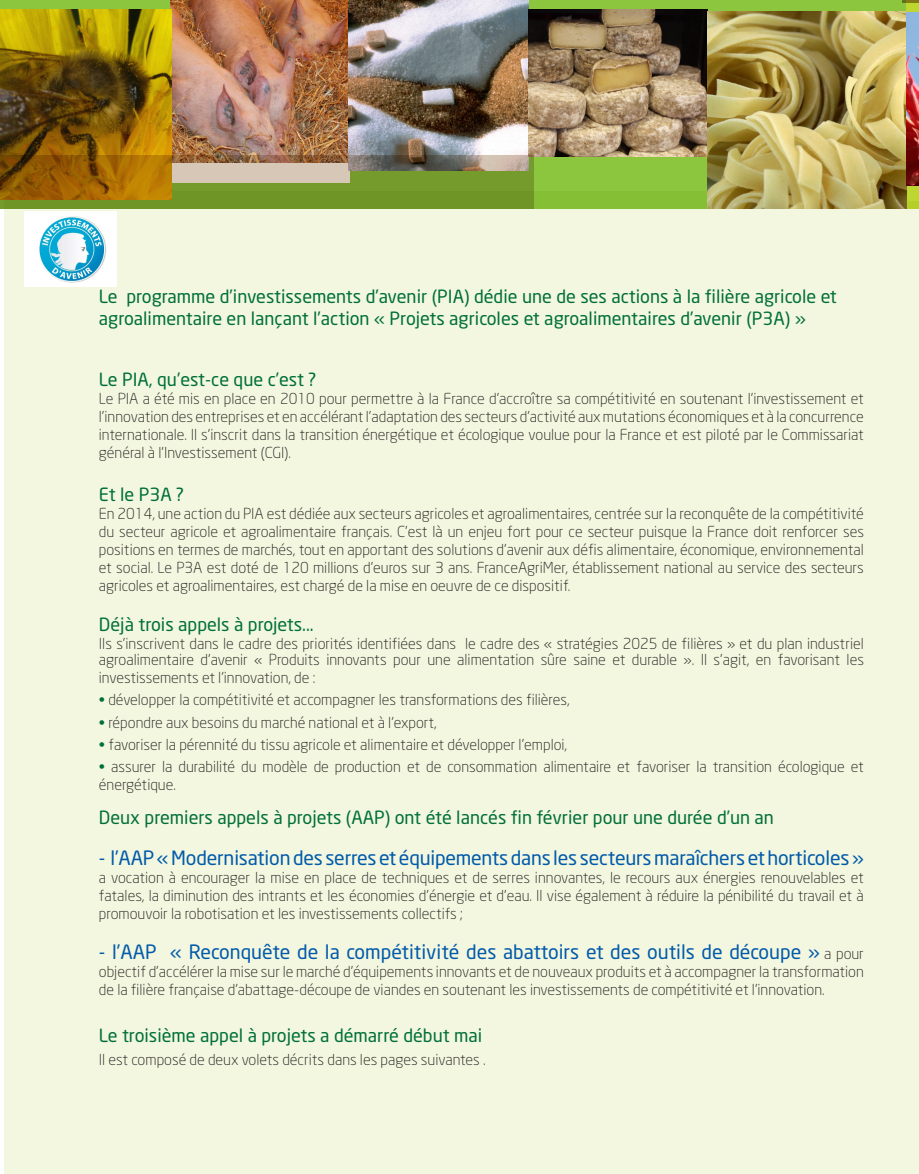
<style>
.page{position:relative;width:919px;height:1174px;background:#fff}
.page>*{position:absolute;margin:0;border:0;box-sizing:border-box;transform-origin:0 0}
.t1{font:19.5px "Neo Sans";letter-spacing:-.01em;color:#015aaa}
.t2{font:18px/21.6px "Neo Sans";color:#006f3a}
.t3{font:300 15px/18px "Neo Sans";color:#231f20;text-align:justify}
.s1{color:#006f3a}
.s2{font-weight:300;font-size:15px;color:#231f20}
</style>
<div class="page">
<div style="left:906px;top:201px;width:12px;height:973px;background:#f3f7df"></div>
<div style="left:4px;top:191px;width:902px;height:983px;background:#f3f7df"></div>
<div style="left:0;top:0;width:905px;height:209px;background:#8bc63e"></div>
<div style="left:906px;top:0;width:12px;height:209px;background:#bed630"></div>
<hr style="left:901px;top:0;width:17px;height:3px;background:#af9371">
<img style="left:171px;top:0;width:177px;height:155px">
<img style="left:348px;top:0;width:180px;height:155px">
<img style="left:528px;top:9px;width:179px;height:147px">
<img style="left:707px;top:12px;width:199px;height:197px">
<img style="left:0;top:9px;width:171px;height:146px">
<img style="left:906px;top:13px;width:12px;height:172px">
<svg style="left:0;top:155px;width:534px;height:54px;fill:#749526"></svg>
<img style="left:24px;top:211px;width:93px;height:76px">
<p class="t2" style="left:99px;top:286px;width:739px">Le programme d’investissements d’avenir (PIA) dédie une de ses actions à la filière agricole et agroalimentaire en lançant l’action « Projets agricoles et agroalimentaires d’avenir (P3A) »</p>
<p class="t2" style="left:99px;top:368px;width:219px">Le PIA, qu’est-ce que c’est ?</p>
<p class="t3" style="left:99px;top:389px;width:766px">Le PIA a été mis en place en 2010 pour permettre à la France d’accroître sa compétitivité en soutenant l’investissement et l’innovation des entreprises et en accélérant l’adaptation des secteurs d’activité aux mutations économiques et à la concurrence internationale. Il s’inscrit dans la transition énergétique et écologique voulue pour la France et est piloté par le Commissariat général à l’Investissement (CGI).</p>
<p class="t2" style="left:99px;top:484px;width:87px">Et le P3A ?</p>
<p class="t3" style="left:99px;top:505px;width:766px">En 2014, une action du PIA est dédiée aux secteurs agricoles et agroalimentaires, centrée sur la reconquête de la compétitivité du secteur agricole et agroalimentaire français. C’est là un enjeu fort pour ce secteur puisque la France doit renforcer ses positions en termes de marchés, tout en apportant des solutions d’avenir aux défis alimentaire, économique, environnemental et social. Le P3A est doté de 120 millions d’euros sur 3 ans. FranceAgriMer, établissement national au service des secteurs agricoles et agroalimentaires, est chargé de la mise en oeuvre de ce dispositif.</p>
<p class="t2" style="left:99px;top:613px;width:216px">Déjà trois appels à projets...</p>
<p class="t3" style="left:99px;top:635px;width:766px;line-height:15.9px">Ils s’inscrivent dans le cadre des priorités identifiées dans le cadre des « stratégies 2025 de filières » et du plan industriel agroalimentaire d’avenir « Produits innovants pour une alimentation sûre saine et durable ». Il s’agit, en favorisant les</p>
<p class="t3" style="left:99px;top:668px;width:218px">investissements et l’innovation, de :</p>
<p class="t3" style="left:99px;top:690px;width:472px"><span class="s1">•</span> développer la compétitivité et accompagner les transformations des filières,</p>
<p class="t3" style="left:99px;top:713px;width:339px"><span class="s1">•</span> répondre aux besoins du marché national et à l’export,</p>
<p class="t3" style="left:99px;top:735px;width:469px"><span class="s1">•</span> favoriser la pérennité du tissu agricole et alimentaire et développer l’emploi,</p>
<p class="t3" style="left:99px;top:757px;width:766px"><span class="s1">•</span> assurer la durabilité du modèle de production et de consommation alimentaire et favoriser la transition écologique et énergétique.</p>
<p class="t2" style="left:99px;top:806px;width:676px">Deux premiers appels à projets (AAP) ont été lancés fin février pour une durée d’un an</p>
<h1 class="t1" style="left:99px;top:845px;width:766px">- l’AAP « Modernisation des serres et équipements dans les secteurs maraîchers et horticoles»</h1>
<p class="t3" style="left:99px;top:868px;width:766px">a vocation à encourager la mise en place de techniques et de serres innovantes, le recours aux énergies renouvelables et fatales, la diminution des intrants et les économies d’énergie et d’eau. Il vise également à réduire la pénibilité du travail et à promouvoir la robotisation et les investissements collectifs ;</p>
<h1 class="t1" style="left:99px;top:940px;width:766px">- l’AAP « Reconquête de la compétitivité des abattoirs et des outils de découpe » <span class="s2">a pour</span></h1>
<p class="t3" style="left:99px;top:962px;width:766px">objectif d’accélérer la mise sur le marché d’équipements innovants et de nouveaux produits et à accompagner la transformation de la filière française d’abattage-découpe de viandes en soutenant les investissements de compétitivité et l’innovation.</p>
<p class="t2" style="left:99px;top:1024px;width:385px">Le troisième appel à projets a démarré début mai</p>
<p class="t3" style="left:99px;top:1050px;width:388px">Il est composé de deux volets décrits dans les pages suivantes .</p>
</div>
